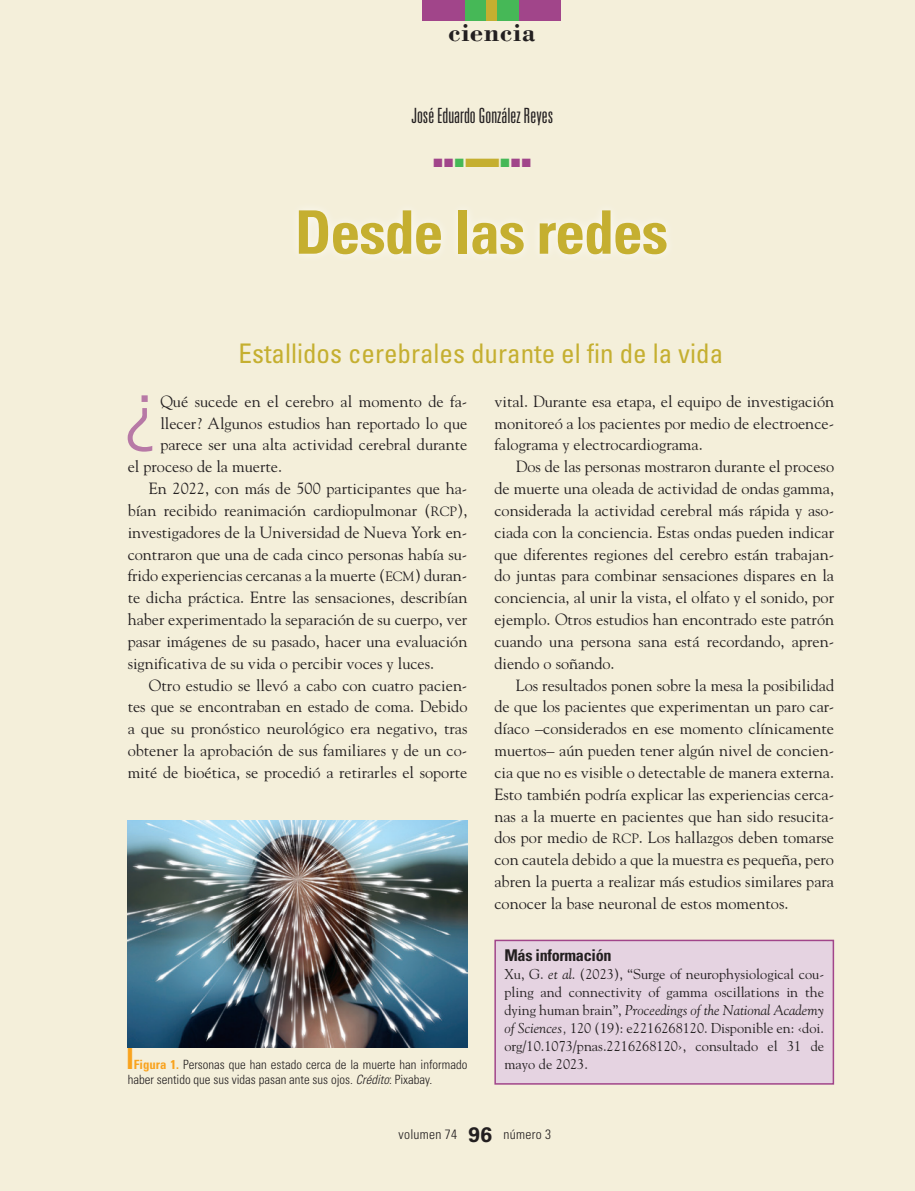
<style>
.page{position:relative;width:915px;height:1191px;background:#fff}
.page>*{position:absolute;margin:0;border:0;box-sizing:border-box;transform-origin:0 0}
._02N_Normal_Capitula{font:300 76.65px "Univers LT Std";color:#b779a6}
.t1{font:700 condensed 60px "Univers LT Std";letter-spacing:-.02em;color:#c5af30}
._01N_Titulo_Actualid{font:condensed 27px "Univers LT Std";color:#c5af30}
.t2{font:700 27px "Bodoni Std";letter-spacing:.02em;color:#231f20}
.t3{font:300 ultra-condensed 21px "Univers LT Std";color:#231f20}
._02N_Normal_Capitula-2{font:16.2px/21.8px "Goudy Std";color:#231f20;text-align:justify}
._01N_Subtitulo1{font:700 condensed 16.2px "Univers LT Std";letter-spacing:-.02em;color:#231f20}
._06N_Bibliografia{font:14.25px/18px "Goudy Std";color:#231f20;text-align:justify}
.t4{font:300 condensed 13.5px "Univers LT Std";letter-spacing:.02em;color:#231f20}
.t5{font:300 condensed 12.75px/15px "Univers LT Std";color:#231f20}
.t6{font:12px "Zapf Dingbats Std";color:#a1458a}
.s1{color:#46b857}
.s2{color:#c5af30}
.s3{font-size:13.5px}
.s4{color:#f9a31e}
.s5{font-weight:700;color:#f9a31e}
.s6{font-style:italic}
.s7{font-weight:700;font-stretch:normal;font-size:21px}
</style>
<div class="page">
<div style="left:0;top:0;width:914px;height:1191px;background:#f4efda"></div>
<div style="left:518px;top:0;width:42px;height:21px;background:#a1458a"></div>
<div style="left:422px;top:0;width:43px;height:21px;background:#a1458a"></div>
<div style="left:465px;top:0;width:21px;height:21px;background:#46b857"></div>
<div style="left:486px;top:0;width:10px;height:21px;background:#c5af30"></div>
<div style="left:496px;top:0;width:22px;height:21px;background:#46b857"></div>
<div style="left:289px;top:201px;width:386px;height:62px;background:#f6f2e1"></div>
<div style="left:495px;top:940px;width:338px;height:144px;background:#e5d3e1"></div>
<div style="left:494px;top:939px;width:339px;height:145px;border:2px solid #a1458a"></div>
<img style="left:128px;top:821px;width:339px;height:226px">
<h3 class="t2" style="left:447px;top:15px;width:89px">ciencia</h3>
<p class="t3" style="left:411px;top:105px;width:143px">José Eduardo González Reyes</p>
<p class="t6" style="left:433px;top:157px;width:99px">■■<span class="s1">■</span><span class="s2">■</span><span class="s1">■</span>■■</p>
<h2 class="t1" style="left:295px;top:195px;width:375px">Desde las redes</h2>
<p class="_01N_Titulo_Actualid" style="left:238px;top:336px;width:486px">Estallidos cerebrales durante el fin de la vida</p>
<p class="_02N_Normal_Capitula" style="left:122px;top:363px;width:40px">¿</p>
<p class="_02N_Normal_Capitula-2" style="left:160px;top:390px;width:308px">Qué sucede en el cerebro al momento de fa-</p>
<p class="_02N_Normal_Capitula-2" style="left:160px;top:412px;width:308px">llecer? Algunos estudios han reportado lo que</p>
<p class="_02N_Normal_Capitula-2" style="left:160px;top:434px;width:308px">parece ser una alta actividad cerebral durante</p>
<p class="_02N_Normal_Capitula-2" style="left:128px;top:455px;width:156px">el proceso de la muerte.</p>
<p class="_02N_Normal_Capitula-2" style="left:128px;top:477px;width:341px;text-indent:21px">En 2022, con más de 500 participantes que ha&shy;bían recibido reanimación cardiopulmonar (<span class="s3">RCP</span>), investigadores de la Universidad de Nueva York en&shy;contraron que una de cada cinco personas había su&shy;frido experiencias cercanas a la muerte (<span class="s3">ECM</span>) duran&shy;te dicha práctica. Entre las sensaciones, describían haber experimentado la separación de su cuerpo, ver pasar imágenes de su pasado, hacer una evaluación significativa de su vida o percibir voces y luces.</p>
<p class="_02N_Normal_Capitula-2" style="left:128px;top:674px;width:341px;text-indent:21px">Otro estudio se llevó a cabo con cuatro pacien&shy;tes que se encontraban en estado de coma. Debido a que su pronóstico neurológico era negativo, tras obtener la aprobación de sus familiares y de un co&shy;mité de bioética, se procedió a retirarles el soporte</p>
<p class="t5" style="left:128px;top:1056px;width:341px"><span class="s4">■</span> <span class="s5">Figura 1.</span> Personas que han estado cerca de la muerte han informado haber sentido que sus vidas pasan ante sus ojos. <span class="s6">Crédito</span>: Pixabay.</p>
<p class="_02N_Normal_Capitula-2" style="left:494px;top:390px;width:341px">vital. Durante esa etapa, el equipo de investigación monitoreó a los pacientes por medio de electroence&shy;falograma y electrocardiograma.</p>
<p class="_02N_Normal_Capitula-2" style="left:494px;top:455px;width:341px;text-indent:21px">Dos de las personas mostraron durante el proceso de muerte una oleada de actividad de ondas gamma, considerada la actividad cerebral más rápida y aso&shy;ciada con la conciencia. Estas ondas pueden indicar que diferentes regiones del cerebro están trabajan&shy;do juntas para combinar sensaciones dispares en la conciencia, al unir la vista, el olfato y el sonido, por ejemplo. Otros estudios han encontrado este patrón cuando una persona sana está recordando, apren&shy;diendo o soñando.</p>
<p class="_02N_Normal_Capitula-2" style="left:494px;top:674px;width:341px;text-indent:21px">Los resultados ponen sobre la mesa la posibilidad de que los pacientes que experimentan un paro car&shy;díaco –considerados en ese momento clínicamente muertos– aún pueden tener algún nivel de concien&shy;cia que no es visible o detectable de manera externa.<br>Esto también podría explicar las experiencias cerca&shy;nas a la muerte en pacientes que han sido resucita&shy;dos por medio de <span class="s3">RCP</span>. Los hallazgos deben tomarse con cautela debido a que la muestra es pequeña, pero abren la puerta a realizar más estudios similares para conocer la base neuronal de estos momentos.</p>
<p class="_01N_Subtitulo1" style="left:504px;top:945px;width:109px">Más información</p>
<p class="_06N_Bibliografia" style="left:504px;top:965px;width:321px">Xu, G. <span class="s6">et al</span>. (2023), “Surge of neurophysiological cou&shy;pling and connectivity of gamma oscillations in the dying human brain”, <span class="s6">Proceedings of the National Academy of Sciences,</span> 120 (19): e2216268120. Disponible en: ‹doi. org/10.1073/pnas.2216268120›, consultado el 31 de mayo de 2023.</p>
<p class="t4" style="left:398px;top:1126px;width:154px">volumen 74 <span class="s7">96</span> número 3</p>
</div>
